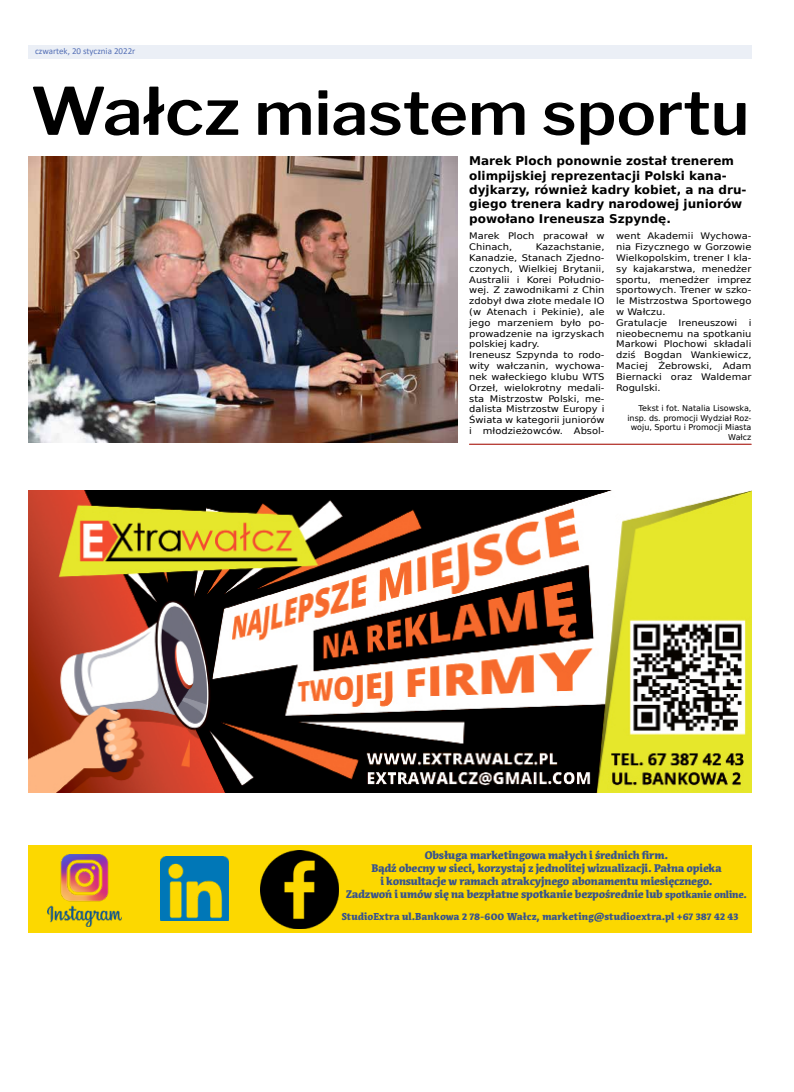
<style>
.page{position:relative;width:794px;height:1092px;background:#fff}
.page>*{position:absolute;margin:0;border:0;box-sizing:border-box;transform-origin:0 0}
.t1{font:600 60px "Libre Franklin";color:#000;scale:1.1 1}
.t2{font:700 12px/14.4px "DejaVu Sans";color:#000}
.t3{font:900 11px/13.2px "Acuta";letter-spacing:-.02em;color:#37538e;text-align:center}
.t4{font:900 10px "Acuta";color:#37538e}
.t5{font:9px/10.8px "DejaVu Sans";color:#000;scale:1.1 1}
.t6{font:9px "Calibri";color:#5570b6}
.t7{font:8px/9.6px "DejaVu Sans";color:#000;text-align:right}
.s1{font-size:65px}
.s2{font-size:10px}
</style>
<div class="page">
<div style="left:28px;top:45px;width:723px;height:14px;background:#ebeff6"></div>
<img style="left:29px;top:490px;width:722px;height:302px">
<div style="left:28px;top:845px;width:723px;height:88px;background:#fcd800"></div>
<img style="left:260px;top:850px;width:78px;height:78px">
<img style="left:161px;top:856px;width:68px;height:64px">
<img style="left:48px;top:854px;width:74px;height:72px">
<img style="left:28px;top:156px;width:429px;height:286px">
<hr style="left:469px;top:444px;width:282px;height:1px;background:#b84039">
<p class="t6" style="left:35px;top:44px;width:102px">czwartek, 20 stycznia 2022r</p>
<h1 class="t1" style="left:30px;top:77px;width:655px"><span class="s1">Wałcz</span> miastem sportu</h1>
<h2 class="t2" style="left:469px;top:153px;width:279px">Marek Ploch ponownie został trenerem olimpijskiej reprezentacji Polski kana&shy;dyjkarzy, również kadry kobiet, a na dru&shy;giego trenera kadry narodowej juniorów powołano Ireneusza Szpyndę.</h2>
<p class="t5" style="left:469px;top:241px;width:124px;text-indent:66px">Kazachstanie,<br>Kanadzie, Stanach Zjedno&shy;czonych, Wielkiej Brytanii,<br>Australii i Korei Południo&shy;wej. Z zawodnikami z Chin zdobył dwa złote medale IO (w Atenach i Pekinie), ale jego marzeniem było po&shy;prowadzenie na igrzyskach polskiej kadry.<br>Ireneusz Szpynda to rodo&shy;wity wałczanin, wychowa&shy;nek wałeckiego klubu WTS<br>Orzeł, wielokrotny medali&shy;sta Mistrzostw Polski, me&shy;dalista Mistrzostw Europy i<br>Świata w kategorii juniorów i młodzieżowców. Absol-</p>
<p class="t5" style="left:616px;top:230px;width:124px">went Akademii Wychowa&shy;nia Fizycznego w Gorzowie<br>Wielkopolskim, trener I kla&shy;sy kajakarstwa, menedżer sportu, menedżer imprez sportowych. Trener w szko&shy;le Mistrzostwa Sportowego w Wałczu.<br>Gratulacje</p>
<p class="t5" style="left:469px;top:230px;width:124px">Marek Ploch pracował w<br>Chinach,</p>
<p class="t5" style="left:616px;top:317px;width:124px;text-align:justify;text-indent:132px">i nieobecnemu na spotkaniu Markowi Plochowi składali dziś Bogdan Wankiewicz, Maciej Żebrowski, Adam Biernacki oraz Waldemar Rogulski.</p>
<p class="t7" style="left:627px;top:403px;width:126px">Tekst i fot. Natalia Lisowska, insp. ds. promocji Wydział Roz&shy;woju, Sportu i Promocji Miasta<br>Wałcz</p>
<p class="t5" style="left:678px;top:317px;width:55px">Ireneuszowi</p>
<p class="t3" style="left:346px;top:848px;width:402px">Obsługa marketingowa małych i średnich firm.<br>Bądź obecny w sieci, korzystaj z jednolitej wizualizacji. Pałna opieka<br>i konsultacje w ramach atrakcyjnego abonamentu miesięcznego.<br>Zadzwoń i umów się na bezpłatne spotkanie bezpośrednie lub <span class="s2">spotkanie online.</span></p>
<p class="t4" style="left:342px;top:910px;width:398px">StudioExtra ul.Bankowa 2 78-600 Wałcz, marketing@studioextra.pl +67 387 42 43</p>
</div>
